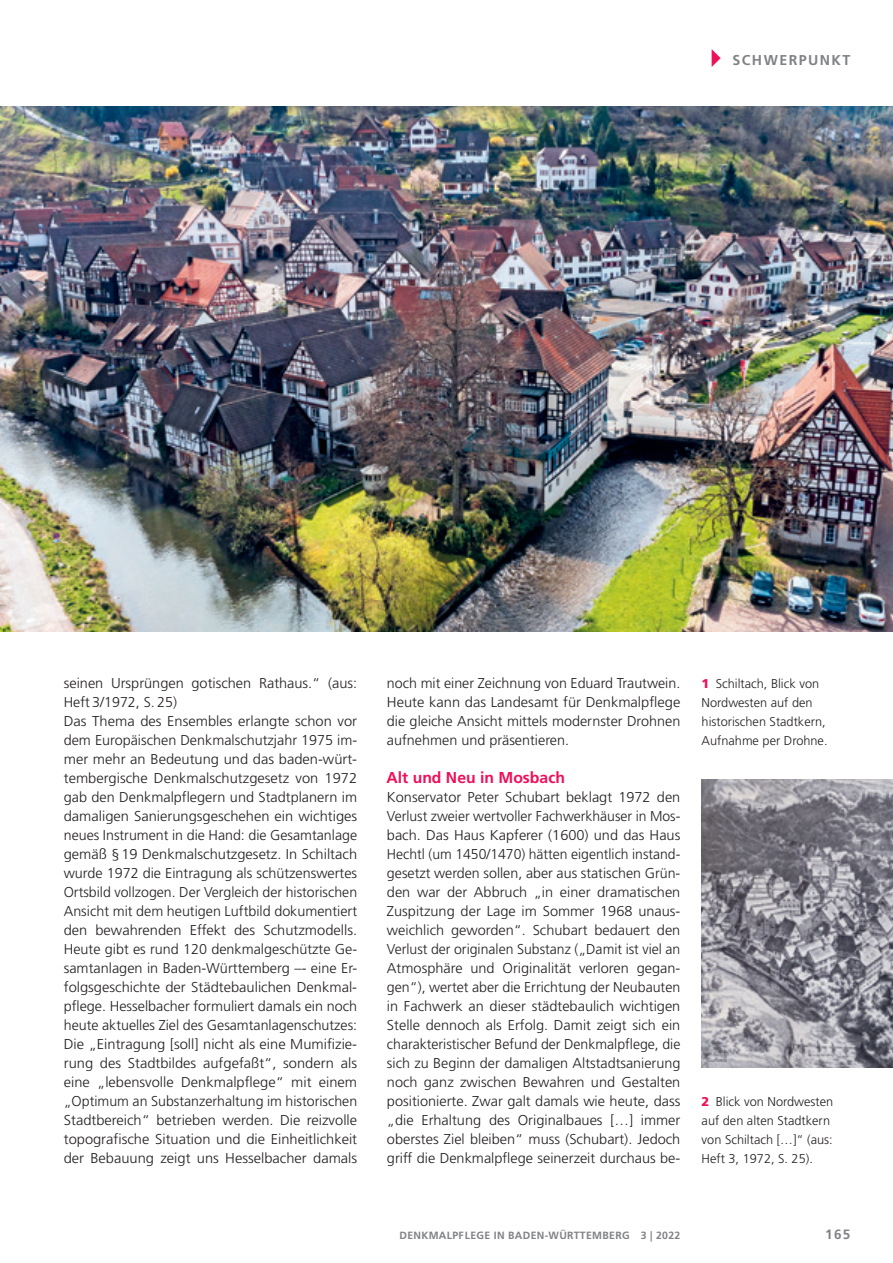
<style>
.page{position:relative;width:893px;height:1263px;background:#fff}
.page>*{position:absolute;margin:0;border:0;box-sizing:border-box;transform-origin:0 0}
.t1{font:700 15.75px "Frutiger LT";color:#ee1059}
.t2{font:300 14.25px/19px "Frutiger LT";color:#231f20;text-align:justify}
.t3{font:700 14.25px "Frutiger LT";color:#808285}
.t4{font:700 13.5px "Frutiger LT";color:#808285}
.t5{font:300 12.75px/19px "Frutiger LT";color:#231f20}
.t6{font:700 10.5px "Frutiger LT";letter-spacing:.03em;color:#808285}
.s1{color:#ee1059}
.s2{font-weight:900;color:#ee1059}
</style>
<div class="page">
<img style="left:0;top:106px;width:893px;height:525px">
<img style="left:702px;top:780px;width:191px;height:288px">
<p class="t3" style="left:701px;top:52px;width:53px"><span class="s1">✔</span>Schwerpunkt</p>
<p class="t2" style="left:64px;top:674px;width:295px;text-align:left">seinen Ursprüngen gotischen Rathaus.“ (aus:<br>Heft 3/1972, S. 25)<br>Das Thema des Ensembles erlangte schon vor dem Europäischen Denkmalschutzjahr 1975 im&shy;mer mehr an Bedeutung und das baden-würt&shy;tembergische Denkmalschutzgesetz von 1972 gab den Denkmalpflegern und Stadtplanern im damaligen Sanierungsgeschehen ein wichtiges neues Instrument in die Hand: die Gesamtanlage gemäß §19 Denkmalschutzgesetz. In Schiltach wurde 1972 die Eintragung als schützenswertes Ortsbild vollzogen. Der Vergleich der historischen Ansicht mit dem heutigen Luftbild dokumentiert den bewahrenden Effekt des Schutzmodells.<br>Heute gibt es rund 120 denkmalgeschützte Ge&shy;samtanlagen in Baden-Württemberg –- eine Er&shy;folgsgeschichte der Städtebaulichen Denkmal&shy;pflege. Hesselbacher formuliert damals ein noch heute aktuelles Ziel des Gesamtanlagenschutzes:<br>Die „Eintragung [soll] nicht als eine Mumifizie&shy;rung des Stadtbildes aufgefaßt“, sondern als eine „lebensvolle Denkmalpflege“ mit einem „Optimum an Substanzerhaltung im historischen Stadtbereich“ betrieben werden. Die reizvolle topografische Situation und die Einheitlichkeit der Bebauung zeigt uns Hesselbacher damals</p>
<p class="t2" style="left:387px;top:674px;width:295px">noch mit einer Zeichnung von Eduard Trautwein.<br>Heute kann das Landesamt für Denkmalpflege die gleiche Ansicht mittels modernster Drohnen aufnehmen und präsentieren.</p>
<p class="t1" style="left:386px;top:768px;width:180px">Alt und Neu in Mosbach</p>
<p class="t2" style="left:387px;top:788px;width:295px">Konservator Peter Schubart beklagt 1972 den Verlust zweier wertvoller Fachwerkhäuser in Mos&shy;bach. Das Haus Kapferer (1600) und das Haus Hechtl (um 1450/1470) hätten eigentlich instand&shy;gesetzt werden sollen, aber aus statischen Grün&shy;den war der Abbruch „in einer dramatischen Zuspitzung der Lage im Sommer 1968 unaus&shy;weichlich geworden“. Schubart bedauert den Verlust der originalen Substanz („Damit ist viel an Atmosphäre und Originalität verloren gegan&shy;gen“), wertet aber die Errichtung der Neubauten in Fachwerk an dieser städtebaulich wichtigen Stelle dennoch als Erfolg. Damit zeigt sich ein charakteristischer Befund der Denkmalpflege, die sich zu Beginn der damaligen Altstadtsanierung noch ganz zwischen Bewahren und Gestalten positionierte. Zwar galt damals wie heute, dass „die Erhaltung des Originalbaues […] immer oberstes Ziel bleiben“ muss (Schubart). Jedoch griff die Denkmalpflege seinerzeit durchaus be-</p>
<p class="t5" style="left:702px;top:674px;width:127px"><span class="s2">1</span> Schiltach, Blick von<br>Nordwesten auf den historischen Stadtkern,<br>Aufnahme per Drohne.</p>
<p class="t5" style="left:702px;top:1092px;width:133px"><span class="s2">2</span> Blick von Nordwesten auf den alten Stadtkern von Schiltach […]“ (aus:<br>Heft 3, 1972, S. 25).</p>
<p class="t6" style="left:399px;top:1229px;width:282px">DENKMALPFLEGE IN BADEN-WÜRTTEMBERG 3 | 2022</p>
<p class="t4" style="left:825px;top:1226px;width:27px">165</p>
</div>
